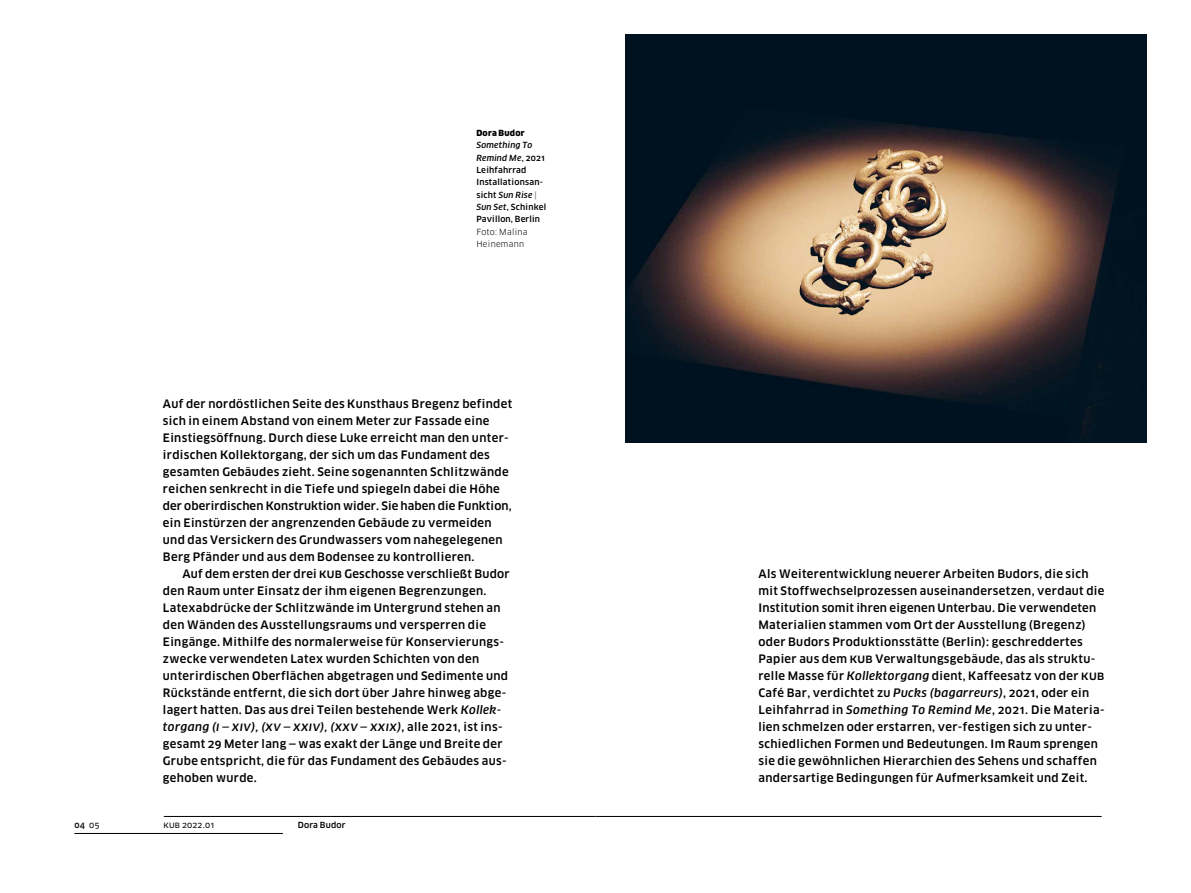
<style>
.page{position:relative;width:1191px;height:893px;background:#fff}
.page>*{position:absolute;margin:0;border:0;box-sizing:border-box;transform-origin:0 0}
.t1{font:500 11.4px/17px "Clan Pro";letter-spacing:.03em;color:#000}
.t2{font:500 8.25px/12.3px "Clan Pro";letter-spacing:.03em;color:#000}
.t3{font:8.25px/12.3px "Clan Pro";letter-spacing:.03em;color:#000}
.t4{font:8.25px "Clan Pro News";letter-spacing:.025em;color:#000}
.t5{font:900 8.25px "Clan Pro";letter-spacing:.03em;color:#000}
.s1{font-style:italic}
.s2{font-style:italic;color:#878787}
.s3{font-family:"Clan Pro News";font-weight:400}
</style>
<div class="page">
<img style="left:625px;top:34px;width:521px;height:408px">
<hr style="left:164px;top:816px;width:431px;height:1px;background:#000">
<hr style="left:74px;top:833px;width:209px;height:1px;background:#000">
<hr style="left:595px;top:816px;width:506px;height:1px;background:#000">
<p class="t5" style="left:476px;top:128px;width:50px">Dora Budor</p>
<p class="t2" style="left:476px;top:139px;width:72px"><span class="s1">SOMETHING TO<br>REMIND ME</span>, 2021<br>Leihfahrrad<br>Installationsan&shy;sicht <span class="s1">SUN RISE</span> <span class="s2">|<br></span><span class="s1">SUN SET</span>, Schinkel<br>Pavillon, Berlin</p>
<p class="t3" style="left:476px;top:226px;width:53px">Foto: Malina<br>Heinemann</p>
<p class="t1" style="left:163px;top:396px;width:351px">Auf der nordöstlichen Seite des Kunsthaus Bregenz befindet sich in einem Abstand von einem Meter zur Fassade eine Einstiegsöffnung. Durch diese Luke erreicht man den unter&shy;irdischen Kollektorgang, der sich um das Fundament des gesamten Gebäudes zieht. Seine sogenannten Schlitzwände reichen senkrecht in die Tiefe und spiegeln dabei die Höhe der oberirdischen Konstruktion wider. Sie haben die Funktion, ein Einstürzen der angrenzenden Gebäude zu vermeiden und das Versickern des Grundwassers vom nahegelegenen Berg Pfänder und aus dem Bodensee zu kontrollieren.</p>
<p class="t1" style="left:163px;top:566px;width:348px;text-indent:20px">Auf dem ersten der drei KUB Geschosse verschließt Budor den Raum unter Einsatz der ihm eigenen Begrenzungen.<br>Latexabdrücke der Schlitzwände im Untergrund stehen an den Wänden des Ausstellungsraums und versperren die Eingänge. Mithilfe des normalerweise für Konservierungs&shy;zwecke verwendeten Latex wurden Schichten von den unterirdischen Oberflächen abgetragen und Sedimente und Rückstände entfernt, die sich dort über Jahre hinweg abge&shy;lagert hatten. Das aus drei Teilen bestehende Werk <span class="s1">KOLLEK-TORGANG (I — XIV), (XV — XXIV), (XXV — XXIX)</span>, alle 2021, ist ins&shy;gesamt 29 Meter lang — was exakt der Länge und Breite der Grube entspricht, die für das Fundament des Gebäudes aus&shy;gehoben wurde.</p>
<p class="t1" style="left:758px;top:566px;width:348px">Als Weiterentwicklung neuerer Arbeiten Budors, die sich mit Stoffwechselprozessen auseinandersetzen, verdaut die Institution somit ihren eigenen Unterbau. Die verwendeten Materialien stammen vom Ort der Ausstellung (Bregenz) oder Budors Produktionsstätte (Berlin): geschreddertes Papier aus dem KUB Verwaltungsgebäude, das als struktu&shy;relle Masse für <span class="s1">KOLLEKTORGANG</span> dient, Kaffeesatz von der KUB Café Bar, verdichtet zu <span class="s1">PUCKS (BAGARREURS)</span>, 2021, oder ein Leihfahrrad in <span class="s1">SOMETHING TO REMIND ME</span>, 2021. Die Materia&shy;lien schmelzen oder erstarren, ver-festigen sich zu unter&shy;schiedlichen Formen und Bedeutungen. Im Raum sprengen sie die gewöhnlichen Hierarchien des Sehens und schaffen andersartige Bedingungen für Aufmerksamkeit und Zeit.</p>
<p class="t2" style="left:74px;top:818px;width:26px">04 <span class="s3">05</span></p>
<p class="t4" style="left:163px;top:820px;width:52px">KUB 2022.01</p>
<p class="t2" style="left:298px;top:818px;width:49px">Dora Budor</p>
</div>
